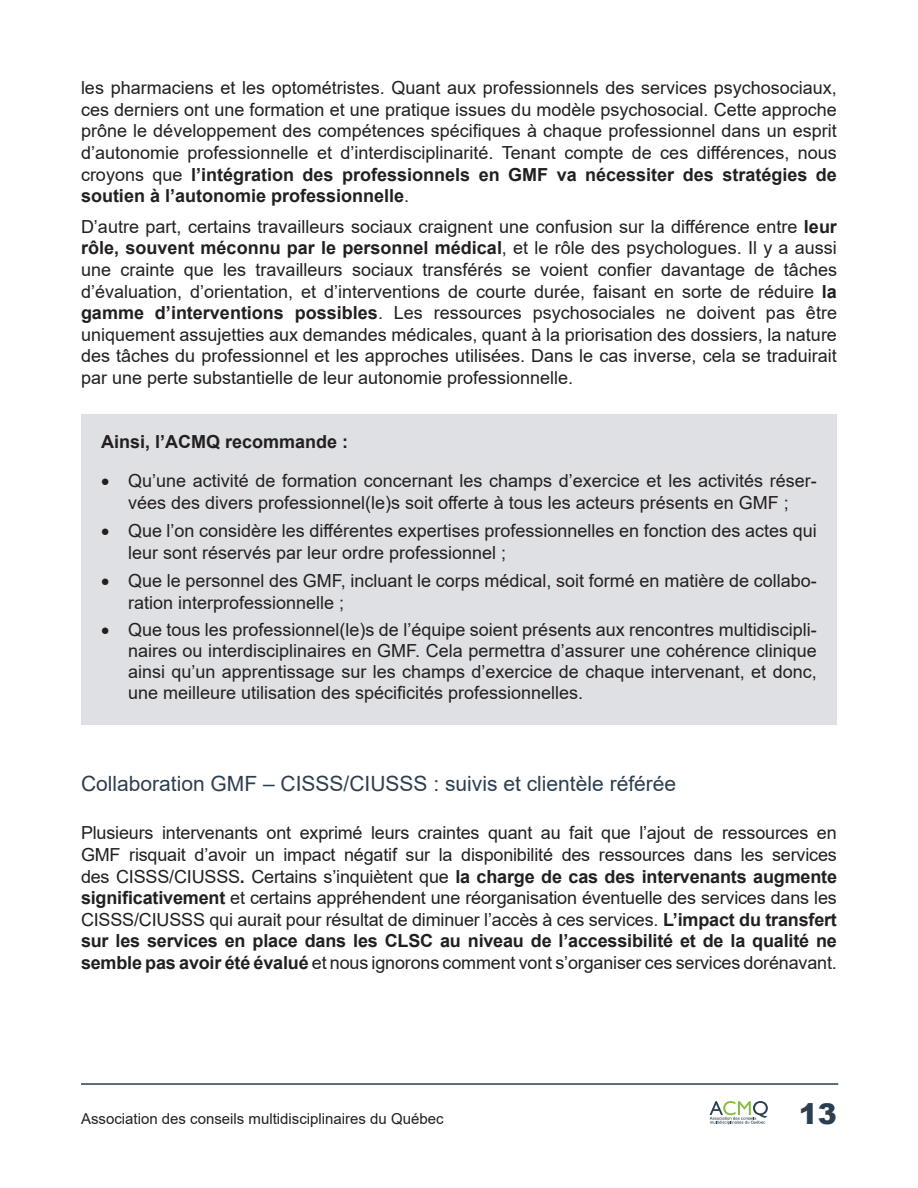
<style>
.page{position:relative;width:918px;height:1188px;background:#fff}
.page>*{position:absolute;margin:0;border:0;box-sizing:border-box;transform-origin:0 0}
.t1{font:900 28.5px "Arial";color:#2c3f50}
.Titre_2{font:21px "Arial";color:#2c3f50}
.Paragraph_Style_2{font:18px/21.6px "Arial";color:#231f20;text-align:justify}
.t2{font:700 18px "Arial";color:#231f20}
.t3{font:15px "Arial";color:#231f20}
.s1{font-weight:700}
</style>
<div class="page">
<hr style="left:81px;top:1083px;width:757px;height:2px;background:#2c3f50">
<svg style="left:710px;top:1101px;width:58px;height:23px"></svg>
<div style="left:81px;top:415px;width:756px;height:310px;background:#dfe0e3"></div>
<p class="Paragraph_Style_2" style="left:81px;top:77px;width:757px">les pharmaciens et les optométristes. Quant aux professionnels des services psychosociaux, ces derniers ont une formation et une pratique issues du modèle psychosocial. Cette approche prône le développement des compétences spécifiques à chaque professionnel dans un esprit d’autonomie professionnelle et d’interdisciplinarité. Tenant compte de ces différences, nous croyons que <span class="s1">l’intégration des professionnels en GMF va nécessiter des stratégies de soutien à l’autonomie professionnelle</span>.</p>
<p class="Paragraph_Style_2" style="left:81px;top:215px;width:758px">D’autre part, certains travailleurs sociaux craignent une confusion sur la différence entre <span class="s1">leur rôle, souvent méconnu par le personnel médical</span>, et le rôle des psychologues. Il y a aussi une crainte que les travailleurs sociaux transférés se voient confier davantage de tâches d’évaluation, d’orientation, et d’interventions de courte durée, faisant en sorte de réduire <span class="s1">la gamme d’interventions possibles</span>. Les ressources psychosociales ne doivent pas être uniquement assujetties aux demandes médicales, quant à la priorisation des dossiers, la nature des tâches du professionnel et les approches utilisées. Dans le cas inverse, cela se traduirait par une perte substantielle de leur autonomie professionnelle.</p>
<p class="t2" style="left:101px;top:429px;width:249px">Ainsi, l’ACMQ recommande :</p>
<p class="Paragraph_Style_2" style="left:101px;top:470px;width:717px;text-align:center">• Qu’une activité de formation concernant les champs d’exercice et les activités réser&shy;vées des divers professionnel(le)s soit offerte à tous les acteurs présents en GMF ;</p>
<p class="Paragraph_Style_2" style="left:128px;top:520px;width:690px;text-indent:-27px">• Que l’on considère les différentes expertises professionnelles en fonction des actes qui leur sont réservés par leur ordre professionnel ;</p>
<p class="Paragraph_Style_2" style="left:128px;top:570px;width:690px;text-indent:-27px">• Que le personnel des GMF, incluant le corps médical, soit formé en matière de collabo&shy;ration interprofessionnelle ;</p>
<p class="Paragraph_Style_2" style="left:128px;top:620px;width:690px;line-height:20.7px;text-indent:-27px">• Que tous les professionnel(le)s de l’équipe soient présents aux rencontres multidiscipli&shy;naires ou interdisciplinaires en GMF. Cela permettra d’assurer une cohérence clinique ainsi qu’un apprentissage sur les champs d’exercice de chaque intervenant, et donc, une meilleure utilisation des spécificités professionnelles.</p>
<p class="Titre_2" style="left:81px;top:769px;width:597px">Collaboration GMF – CISSS/CIUSSS : suivis et clientèle référée</p>
<p class="Paragraph_Style_2" style="left:81px;top:822px;width:758px">Plusieurs intervenants ont exprimé leurs craintes quant au fait que l’ajout de ressources en GMF risquait d’avoir un impact négatif sur la disponibilité des ressources dans les services des CISSS/CIUSSS<span class="s1">.</span> Certains s’inquiètent que <span class="s1">la charge de cas des intervenants augmente significativement</span> et certains appréhendent une réorganisation éventuelle des services dans les CISSS/CIUSSS qui aurait pour résultat de diminuer l’accès à ces services. <span class="s1">L’impact du transfert sur les services en place dans les CLSC au niveau de l’accessibilité et de la qualité ne semble pas avoir été évalué</span> et nous ignorons comment vont s’organiser ces services dorénavant.</p>
<p class="t3" style="left:81px;top:1108px;width:364px">Association des conseils multidisciplinaires du Québec</p>
<h1 class="t1" style="left:799px;top:1093px;width:40px">13</h1>
</div>
